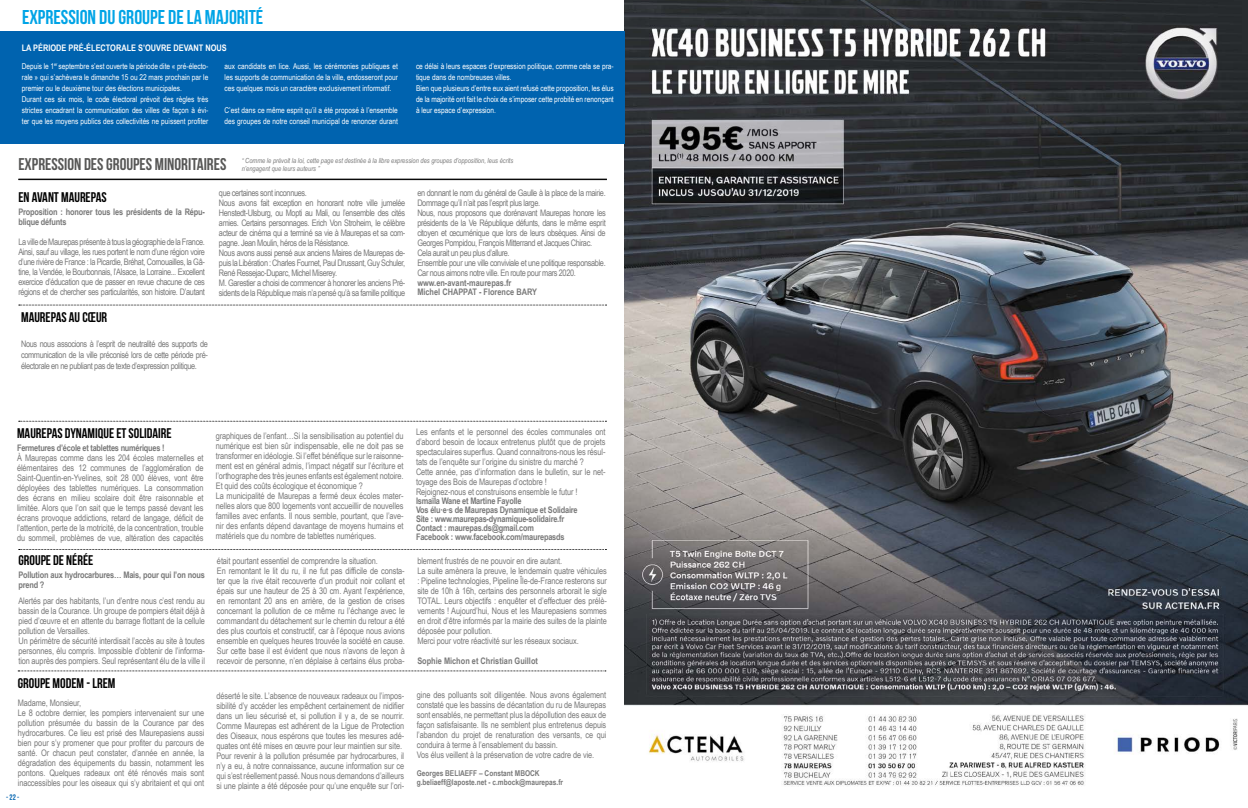
<style>
.page{position:relative;width:1248px;height:808px;background:#fff}
.page>*{position:absolute;margin:0;border:0;box-sizing:border-box;transform-origin:0 0}
.t1{font:20px "Bebas Neue";color:#00a4e6}
.t2{font:17px "Bebas Neue";color:#575756}
.t3{font:14px "Bebas Neue";color:#000}
.t4{font:9px/10px "Arial Narrow";letter-spacing:-.01em;color:#797979}
.t5{font:9px/10px "Arial Narrow";letter-spacing:-.04em;color:#797979}
.t6{font:700 9px/9px "Arial Narrow";letter-spacing:-.02em;color:#797979}
.t7{font:700 9px/9px "Arial Narrow";color:#797979}
.t8{font:700 9px "Arial Narrow";color:#fff}
.t9{font:8px/11px "Arial Narrow";color:#fff}
.t10{font:700 8px/9px "Arial Narrow";color:#797979}
.t11{font:8px "Bebas Neue";color:#0063af}
.t12{font:italic 7px/8px "Arial Narrow";color:#797979}
</style>
<div class="page">
<img style="left:625px;top:0;width:622px;height:786px">
<div style="left:0;top:31px;width:624px;height:112px;background:#0063af"></div>
<hr style="left:18px;top:179px;width:589px;height:1px;background:#000">
<svg style="left:19px;top:305px;width:587px;height:1px"></svg>
<svg style="left:19px;top:421px;width:587px;height:1px"></svg>
<svg style="left:19px;top:549px;width:587px;height:1px"></svg>
<svg style="left:18px;top:670px;width:588px;height:1px"></svg>
<h1 class="t1" style="left:22px;top:6px;width:243px">EXPRESSION DU GROUPE DE LA MAJORITÉ</h1>
<p class="t8" style="left:22px;top:41px;width:206px">LA PÉRIODE PRÉ-ÉLECTORALE S’OUVRE DEVANT NOUS</p>
<p class="t9" style="left:22px;top:60px;width:188px">Depuis le 1<sup>er</sup> septembre s’est ouverte la période dite « pré-électo&shy;rale » qui s’achèvera le dimanche 15 ou 22 mars prochain par le premier ou le deuxième tour des élections municipales.<br>Durant ces six mois, le code électoral prévoit des règles très strictes encadrant la communication des villes de façon à évi&shy;ter que les moyens publics des collectivités ne puissent profiter</p>
<p class="t9" style="left:224px;top:60px;width:175px;text-align:justify">aux candidats en lice. Aussi, les cérémonies publiques et les supports de communication de la ville, endosseront pour ces quelques mois un caractère exclusivement informatif.</p>
<p class="t9" style="left:224px;top:104px;width:175px">C’est dans ce même esprit qu’il a été proposé à l’ensemble des groupes de notre conseil municipal de renoncer durant</p>
<p class="t9" style="left:416px;top:60px;width:199px">ce délai à leurs espaces d’expression politique, comme cela se pra&shy;tique dans de nombreuses villes.<br>Bien que plusieurs d’entre eux aient refusé cette proposition, les élus de la majorité ont fait le choix de s’imposer cette probité en renonçant à leur espace d’expression.</p>
<h2 class="t2" style="left:18px;top:155px;width:209px">EXPRESSION DES GROUPES MINORITAIRES</h2>
<h3 class="t3" style="left:18px;top:190px;width:90px">EN AVANT MAUREPAS</h3>
<p class="t6" style="left:18px;top:207px;width:188px;line-height:10px">Proposition : honorer tous les présidents de la Répu&shy;blique défunts</p>
<p class="t4" style="left:18px;top:237px;width:188px;text-align:justify">La ville de Maurepas présente à tous la géographie de la France.<br>Ainsi, sauf au village, les rues portent le nom d’une région voire d’une rivière de France : la Picardie, Bréhat, Cornouailles, la Gâ&shy;tine, la Vendée, le Bourbonnais, l’Alsace, la Lorraine... Excellent exercice d’éducation que de passer en revue chacune de ces régions et de chercher ses particularités, son histoire. D’autant</p>
<h3 class="t3" style="left:21px;top:309px;width:88px">MAUREPAS AU CŒUR</h3>
<p class="t4" style="left:21px;top:338px;width:188px;line-height:11px;text-align:justify">Nous nous associons à l’esprit de neutralité des supports de communication de la ville préconisé lors de cette période pré&shy;électorale en ne publiant pas de texte d’expression politique.</p>
<p class="t12" style="left:242px;top:157px;width:273px">“ Comme le prévoit la loi, cette page est destinée à la libre expression des groupes d’opposition, leus écrits n’engagent que leurs auteurs ”</p>
<p class="t5" style="left:219px;top:188px;width:188px">que certaines sont inconnues.<br>Nous avons fait exception en honorant notre ville jumelée Henstedt-Ulsburg, ou Mopti au Mali, ou l’ensemble des cités amies. Certains personnages. Erich Von Stroheim, le célèbre acteur de cinéma qui a terminé sa vie à Maurepas et sa com&shy;pagne. Jean Moulin, héros de la Résistance.<br>Nous avons aussi pensé aux anciens Maires de Maurepas de&shy;puis la Libération : Charles Fournet, Paul Drussant, Guy Schuler, René Ressejac-Duparc, Michel Miserey.<br>M. Garestier a choisi de commencer à honorer les anciens Pré&shy;sidents de la République mais n’a pensé qu’à sa famille politique</p>
<p class="t5" style="left:417px;top:188px;width:190px">en donnant le nom du général de Gaulle à la place de la mairie.<br>Dommage qu’il n’ait pas l’esprit plus large.<br>Nous, nous proposons que dorénavant Maurepas honore les présidents de la Ve République défunts, dans le même esprit citoyen et œcuménique que lors de leurs obsèques. Ainsi de Georges Pompidou, François Mitterrand et Jacques Chirac.<br>Cela aurait un peu plus d’allure.<br>Ensemble pour une ville conviviale et une politique responsable.<br>Car nous aimons notre ville. En route pour mars 2020.</p>
<p class="t7" style="left:417px;top:278px;width:121px">www.en-avant-maurepas.fr<br>Michel CHAPPAT - Florence BARY</p>
<h3 class="t3" style="left:17px;top:425px;width:156px">MAUREPAS DYNAMIQUE ET SOLIDAIRE</h3>
<p class="t6" style="left:17px;top:442px;width:149px">Fermetures d’école et tablettes numériques !</p>
<p class="t4" style="left:17px;top:452px;width:188px;text-align:justify">À Maurepas comme dans les 204 écoles maternelles et élémentaires des 12 communes de l’agglomération de Saint-Quentin-en-Yvelines, soit 28 000 élèves, vont être déployées des tablettes numériques. La consommation des écrans en milieu scolaire doit être raisonnable et limitée. Alors que l’on sait que le temps passé devant les écrans provoque addictions, retard de langage, déficit de l’attention, perte de la motricité, de la concentration, trouble du sommeil, problèmes de vue, altération des capacités</p>
<h3 class="t3" style="left:18px;top:553px;width:76px">GROUPE DE NÉRÉE</h3>
<p class="t6" style="left:18px;top:569px;width:188px;line-height:10px">Pollution aux hydrocarbures… Mais, pour qui l’on nous prend ?</p>
<p class="t4" style="left:18px;top:595px;width:188px">Alertés par des habitants, l’un d’entre nous c’est rendu au bassin de la Courance. Un groupe de pompiers était déjà à pied d’œuvre et en attente du barrage flottant de la cellule pollution de Versailles.<br>Un périmètre de sécurité interdisait l’accès au site à toutes personnes, élu compris. Impossible d’obtenir de l’informa&shy;tion auprès des pompiers. Seul représentant élu de la ville il</p>
<p class="t4" style="left:216px;top:431px;width:189px">graphiques de l’enfant…Si la sensibilisation au potentiel du numérique est bien sûr indispensable, elle ne doit pas se transformer en idéologie. Si l’effet bénéfique sur le raisonne&shy;ment est en général admis, l’impact négatif sur l’écriture et l’orthographe des très jeunes enfants est également notoire.<br>Et quid des coûts écologique et économique ?<br>La municipalité de Maurepas a fermé deux écoles mater&shy;nelles alors que 800 logements vont accueillir de nouvelles familles avec enfants. Il nous semble, pourtant, que l’ave&shy;nir des enfants dépend davantage de moyens humains et matériels que du nombre de tablettes numériques.</p>
<p class="t4" style="left:416px;top:427px;width:191px">Les enfants et le personnel des écoles communales ont d’abord besoin de locaux entretenus plutôt que de projets spectaculaires superflus. Quand connaitrons-nous les résul&shy;tats de l’enquête sur l’origine du sinistre du marché ?<br>Cette année, pas d’information dans le bulletin, sur le net&shy;toyage des Bois de Maurepas d’octobre !<br>Rejoignez-nous et construisons ensemble le futur !</p>
<p class="t6" style="left:416px;top:496px;width:163px">Ismaïla Wane et Martine Fayolle<br>Vos élu·e·s de Maurepas Dynamique et Solidaire Site : www.maurepas-dynamique-solidaire.fr Contact : maurepas.ds@gmail.com<br>Facebook : www.facebook.com/maurepasds</p>
<p class="t4" style="left:217px;top:556px;width:189px">était pourtant essentiel de comprendre la situation.<br>En remontant le lit du ru, il ne fut pas difficile de consta&shy;ter que la rive était recouverte d’un produit noir collant et épais sur une hauteur de 25 à 30 cm. Ayant l’expérience, en remontant 20 ans en arrière, de la gestion de crises concernant la pollution de ce même ru l’échange avec le commandant du détachement sur le chemin du retour a été des plus courtois et constructif, car à l’époque nous avions ensemble en quelques heures trouvée la société en cause.<br>Sur cette base il est évident que nous n’avons de leçon à recevoir de personne, n’en déplaise à certains élus proba-</p>
<p class="t4" style="left:417px;top:555px;width:191px">blement frustrés de ne pouvoir en dire autant.<br>La suite amènera la preuve, le lendemain quatre véhicules : Pipeline technologies, Pipeline Île-de-France resterons sur site de 10h à 16h, certains des personnels arborait le sigle TOTAL. Leurs objectifs : enquêter et d’effectuer des prélè&shy;vements ! Aujourd’hui, Nous et les Maurepasiens sommes en droit d’être informés par la mairie des suites de la plainte déposée pour pollution.<br>Merci pour votre réactivité sur les réseaux sociaux.</p>
<p class="t7" style="left:417px;top:656px;width:122px">Sophie Michon et Christian Guillot</p>
<h3 class="t3" style="left:18px;top:675px;width:99px">GROUPE MODEM - LREM</h3>
<p class="t4" style="left:18px;top:698px;width:188px">Madame, Monsieur,<br>Le 8 octobre dernier, les pompiers intervenaient sur une pollution présumée du bassin de la Courance par des hydrocarbures. Ce lieu est prisé des Maurepasiens aussi bien pour s’y promener que pour profiter du parcours de santé. Or chacun peut constater, d’année en année, la dégradation des équipements du bassin, notamment les pontons. Quelques radeaux ont été rénovés mais sont inaccessibles pour les oiseaux qui s’y abritaient et qui ont</p>
<p class="t4" style="left:216px;top:690px;width:189px">déserté le site. L’absence de nouveaux radeaux ou l’impos&shy;sibilité d’y accéder les empêchent certainement de nidifier dans un lieu sécurisé et, si pollution il y a, de se nourrir.<br>Comme Maurepas est adhérent de la Ligue de Protection des Oiseaux, nous espérons que toutes les mesures adé&shy;quates ont été mises en œuvre pour leur maintien sur site.<br>Pour revenir à la pollution présumée par hydrocarbures, il n’y a eu, à notre connaissance, aucune information sur ce qui s’est réellement passé. Nous nous demandons d’ailleurs si une plainte a été déposée pour qu’une enquête sur l’ori-</p>
<p class="t4" style="left:417px;top:690px;width:191px">gine des polluants soit diligentée. Nous avons également constaté que les bassins de décantation du ru de Maurepas sont ensablés, ne permettant plus la dépollution des eaux de façon satisfaisante. Ils ne semblent plus entretenus depuis l’abandon du projet de renaturation des versants, ce qui conduira à terme à l’ensablement du bassin.<br>Vos élus veillent à la préservation de votre cadre de vie.</p>
<p class="t10" style="left:417px;top:768px;width:148px">Georges BELIAEFF – Constant MBOCK g.beliaeff@laposte.net - c.mbock@maurepas.fr</p>
<p class="t11" style="left:6px;top:792px;width:15px">- 22 -</p>
</div>
